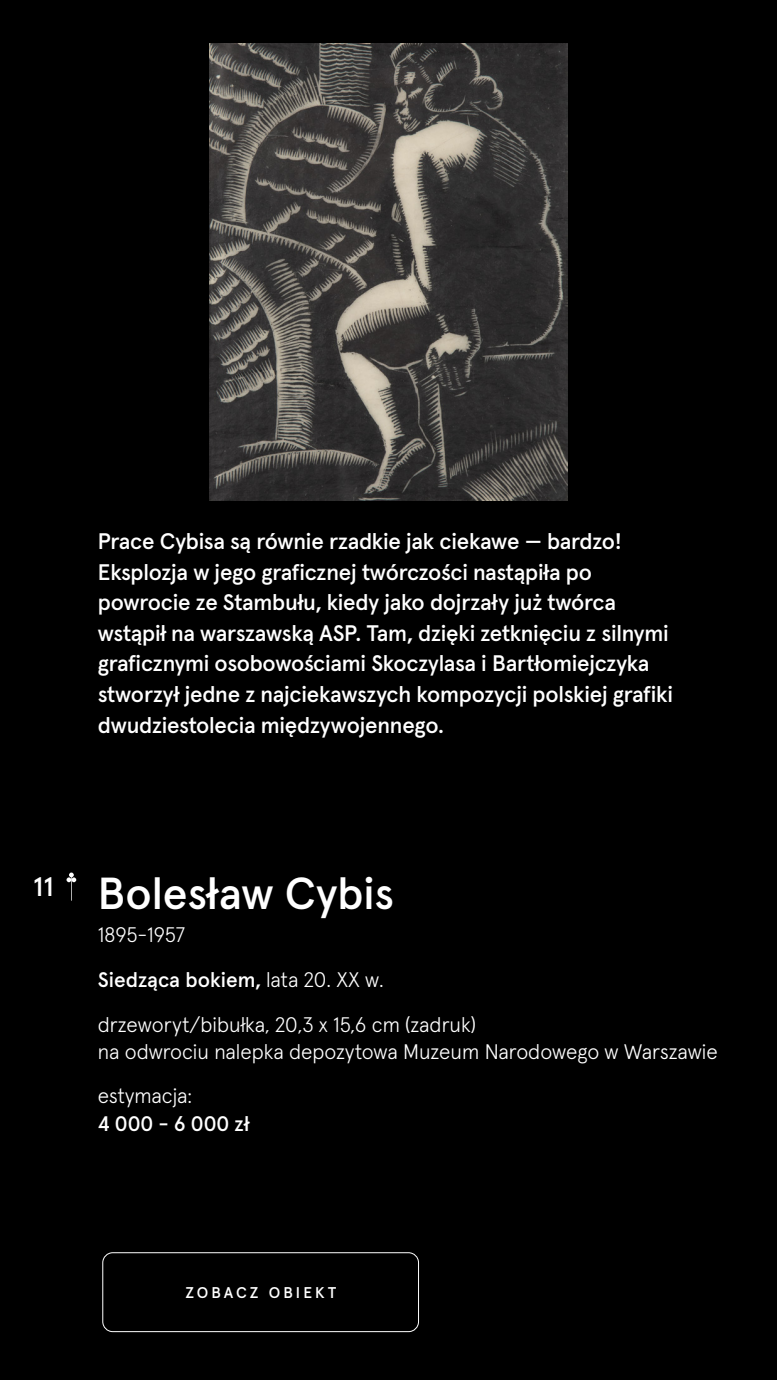
<style>
.page{position:relative;width:777px;height:1380px;background:#fff}
.page>*{position:absolute;margin:0;border:0;box-sizing:border-box;transform-origin:0 0}
.t1{font:500 44.81px "Apercu";color:#fff}
.t2{font:500 26.94px "Apercu";color:#fff}
.t3{font:500 22.5px/30.6px "Apercu";letter-spacing:-.01em;color:#fff}
.t4{font:300 21px/44.9px "Apercu";color:#fff}
.t5{font:500 21px "Apercu";color:#fff}
.t6{font:500 15.56px "Apercu";letter-spacing:.195em;color:#fff}
.s1{font-weight:500}
</style>
<div class="page">
<div style="left:0;top:0;width:776px;height:1380px;background:#000"></div>
<div style="left:102px;top:1252px;width:316px;height:80px;border:1px solid #fff;border-radius:10px"></div>
<img style="left:210px;top:44px;width:357px;height:456px">
<svg style="left:66px;top:873px;width:10px;height:28px"></svg>
<p class="t3" style="left:98px;top:524px;width:576px">Prace Cybisa są równie rzadkie jak ciekawe — bardzo!<br>Eksplozja w jego graficznej twórczości nastąpiła po powrocie ze Stambułu, kiedy jako dojrzały już twórca wstąpił na warszawską ASP. Tam, dzięki zetknięciu z silnymi graficznymi osobowościami Skoczylasa i Bartłomiejczyka stworzył jedne z najciekawszych kompozycji polskiej grafiki dwudziestolecia międzywojennego.</p>
<p class="t2" style="left:33px;top:866px;width:22px">11</p>
<h1 class="t1" style="left:98px;top:858px;width:297px">Bolesław Cybis</h1>
<p class="t4" style="left:98px;top:910px;width:379px">1895-1957<br><span class="s1">Siedząca bokiem,</span> lata 20. XX w. drzeworyt/bibułka, 20,3 x 15,6 cm (zadruk)</p>
<p class="t4" style="left:98px;top:1027px;width:621px">na odwrociu nalepka depozytowa Muzeum Narodowego w Warszawie estymacja:</p>
<p class="t5" style="left:98px;top:1107px;width:153px">4 000 - 6 000 zł</p>
<p class="t6" style="left:185px;top:1280px;width:152px">ZOBACZ OBIEKT</p>
</div>
